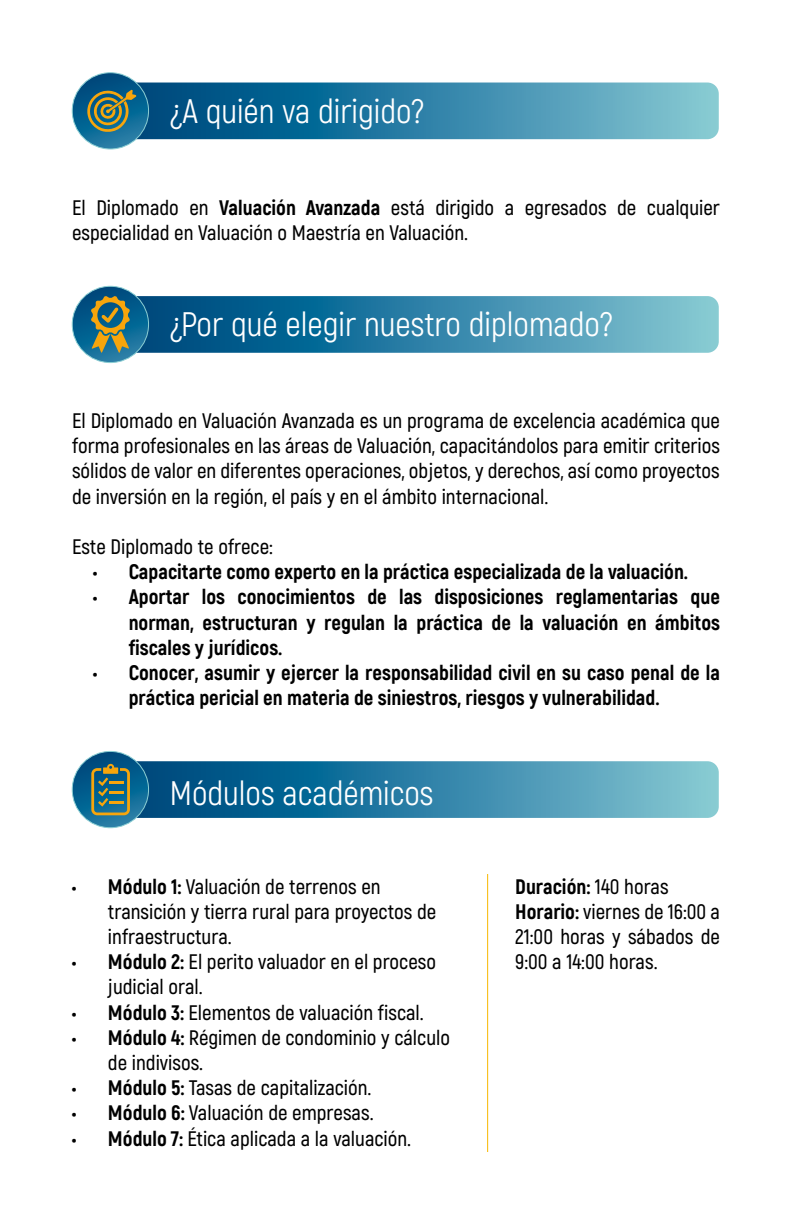
<style>
.page{position:relative;width:792px;height:1224px;background:#fff}
.page>*{position:absolute;margin:0;border:0;box-sizing:border-box;transform-origin:0 0}
.t1{font:34px "Akrobat";color:#fff}
.t2{font:600 21px/25.2px "Akrobat";color:#000}
.t3{font:800 21px/25.2px "Akrobat";color:#000;text-align:justify}
.s1{font-weight:800}
</style>
<div class="page">
<svg style="left:72px;top:73px;width:77px;height:76px"></svg>
<svg style="left:87px;top:83px;width:632px;height:56px;background:#3583a2"></svg>
<svg style="left:72px;top:286px;width:77px;height:77px;background:#186a95"></svg>
<svg style="left:91px;top:296px;width:628px;height:57px;background:#3884a3"></svg>
<hr style="left:487px;top:874px;width:1px;height:278px;background:#f8b800">
<svg style="left:72px;top:751px;width:77px;height:77px;background:#186a95"></svg>
<svg style="left:91px;top:761px;width:628px;height:57px;background:#3684a4"></svg>
<h1 class="t1" style="left:170px;top:91px;width:256px">¿A quién va dirigido?</h1>
<p class="t2" style="left:72px;top:195px;width:650px">El Diplomado en <span class="s1">Valuación Avanzada</span> está dirigido a egresados de cualquier especialidad en Valuación o Maestría en Valuación.</p>
<h1 class="t1" style="left:170px;top:304px;width:444px">¿Por qué elegir nuestro diplomado?</h1>
<p class="t2" style="left:72px;top:408px;width:650px;text-align:justify">El Diplomado en Valuación Avanzada es un programa de excelencia académica que forma profesionales en las áreas de Valuación, capacitándolos para emitir criterios sólidos de valor en diferentes operaciones, objetos, y derechos, así como proyectos de inversión en la región, el país y en el ámbito internacional.</p>
<p class="t2" style="left:72px;top:534px;width:203px">Este Diplomado te ofrece:</p>
<p class="t3" style="left:93px;top:559px;width:597px">• Capacitarte como experto en la práctica especializada de la valuación.</p>
<p class="t3" style="left:129px;top:584px;width:593px;text-indent:-36px">• Aportar los conocimientos de las disposiciones reglamentarias que norman, estructuran y regulan la práctica de la valuación en ámbitos fiscales y jurídicos.</p>
<p class="t3" style="left:129px;top:660px;width:593px;text-indent:-36px">• Conocer, asumir y ejercer la responsabilidad civil en su caso penal de la práctica pericial en materia de siniestros, riesgos y vulnerabilidad.</p>
<h1 class="t1" style="left:170px;top:773px;width:265px">Módulos académicos</h1>
<p class="t2" style="left:108px;top:874px;width:330px;text-indent:-36px"><span class="s1">• Módulo 1:</span> Valuación de terrenos en transición y tierra rural para proyectos de infraestructura.</p>
<p class="t2" style="left:108px;top:949px;width:330px;text-indent:-36px"><span class="s1">• Módulo 2:</span> El perito valuador en el proceso judicial oral.</p>
<p class="t2" style="left:72px;top:1000px;width:353px"><span class="s1">• Módulo 3:</span> Elementos de valuación fiscal.</p>
<p class="t2" style="left:108px;top:1025px;width:344px;text-indent:-36px"><span class="s1">• Módulo 4:</span> Régimen de condominio y cálculo de indivisos.</p>
<p class="t2" style="left:72px;top:1075px;width:301px"><span class="s1">• Módulo 5:</span> Tasas de capitalización.</p>
<p class="t2" style="left:72px;top:1100px;width:303px"><span class="s1">• Módulo 6:</span> Valuación de empresas.</p>
<p class="t2" style="left:72px;top:1126px;width:341px"><span class="s1">• Módulo 7:</span> Ética aplicada a la valuación.</p>
<p class="t2" style="left:515px;top:874px;width:206px"><span class="s1">Duración:</span> 140 horas<br><span class="s1">Horario:</span> viernes de 16:00 a<br>21:00 horas y sábados de<br>9:00 a 14:00 horas.</p>
</div>
